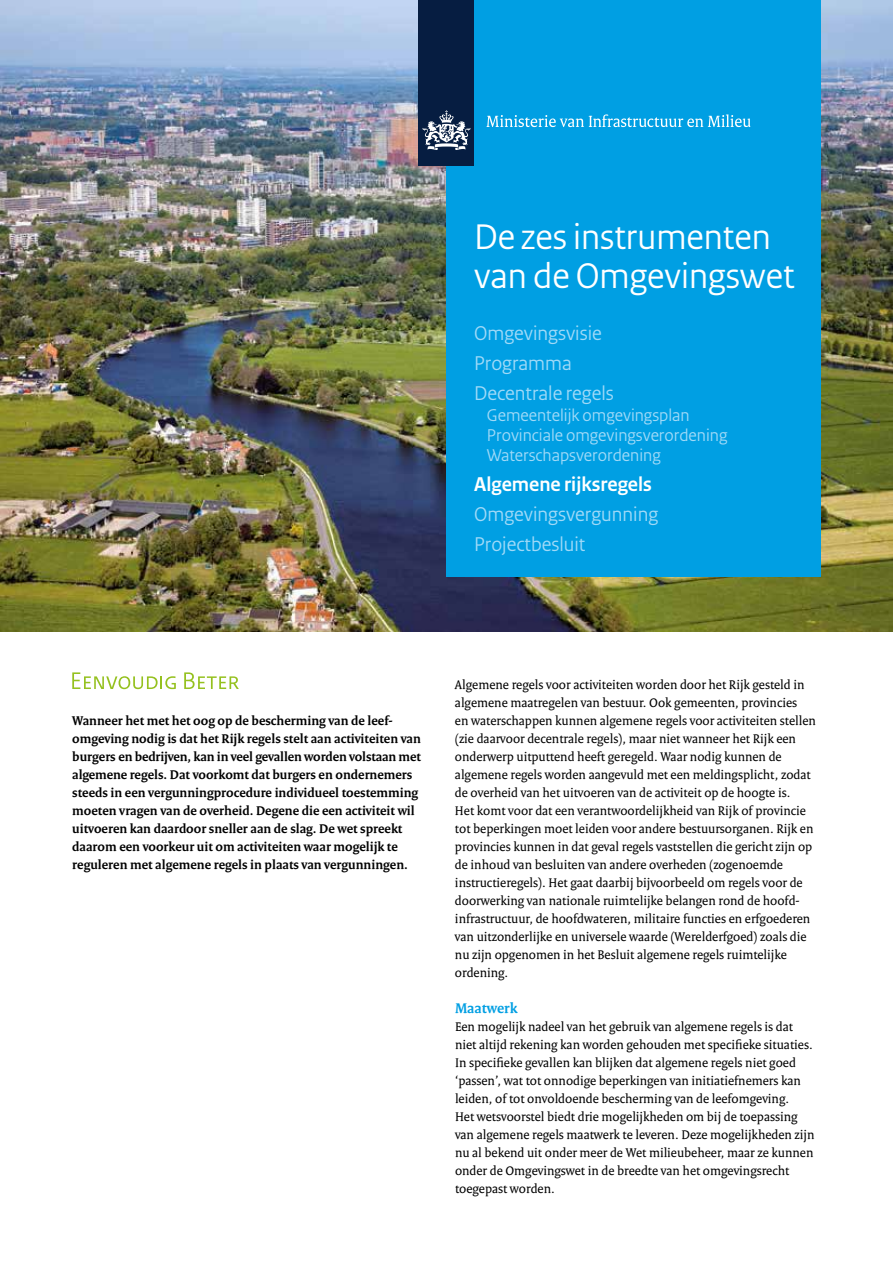
<style>
.page{position:relative;width:893px;height:1263px;background:#fff}
.page>*{position:absolute;margin:0;border:0;box-sizing:border-box;transform-origin:0 0}
.t1{font:37.5px/39px "Rijksoverheid Sans Heading";color:#fff}
.t2{font:21px/30px "Rijksoverheid Sans Heading";color:#a1daf8}
.t3{font:700 21px "Rijksoverheid Sans Heading";color:#fff}
.t4{font:18px/20.2px "Rijksoverheid Sans Heading";color:#a1daf8}
.t5{font:700 15px "Rijksoverheid Serif";color:#009fe3}
.t6{font:13.5px/18px "Rijksoverheid Serif";color:#000}
.t7{font:700 13.5px/18px "Rijksoverheid Serif";color:#000}
</style>
<div class="page">
<svg style="left:72px;top:672px;width:104px;height:17px"></svg>
<svg style="left:184px;top:672px;width:55px;height:17px"></svg>
<img style="left:0;top:0;width:893px;height:631px">
<div style="left:446px;top:0;width:375px;height:576px;background:#009fe3"></div>
<div style="left:419px;top:0;width:55px;height:166px;background:#061d41"></div>
<svg style="left:423px;top:110px;width:47px;height:40px"></svg>
<svg style="left:486px;top:114px;width:264px;height:13px"></svg>
<h1 class="t1" style="left:474px;top:218px;width:322px">De zes instrumenten van de Omgevingswet</h1>
<h2 class="t2" style="left:474px;top:319px;width:141px">Omgevingsvisie<br>Programma<br>Decentrale regels</h2>
<h3 class="t4" style="left:487px;top:405px;width:242px">Gemeentelijk omgevingsplan<br>Provinciale omgevingsverordening<br>Waterschapsverordening</h3>
<h2 class="t3" style="left:474px;top:473px;width:179px">Algemene rijksregels</h2>
<h2 class="t2" style="left:474px;top:500px;width:186px">Omgevingsvergunning<br>Projectbesluit</h2>
<p class="t7" style="left:72px;top:712px;width:350px">Wanneer het met het oog op de bescherming van de leef&shy;omgeving nodig is dat het Rijk regels stelt aan activiteiten van burgers en bedrijven, kan in veel gevallen worden volstaan met algemene regels. Dat voorkomt dat burgers en ondernemers steeds in een vergunningprocedure individueel toestemming moeten vragen van de overheid. Degene die een activiteit wil uitvoeren kan daardoor sneller aan de slag. De wet spreekt daarom een voorkeur uit om activiteiten waar mogelijk te reguleren met algemene regels in plaats van vergunningen.</p>
<p class="t6" style="left:455px;top:676px;width:362px">Algemene regels voor activiteiten worden door het Rijk gesteld in algemene maatregelen van bestuur. Ook gemeenten, provincies<br>en -waterschappen kunnen algemene regels voor activiteiten stellen (zie daarvoor decentrale regels), maar niet wanneer het Rijk een onderwerp uitputtend heeft geregeld. Waar nodig kunnen de algemene regels worden aangevuld met een meldingsplicht, zodat de overheid van het uitvoeren van de activiteit op de hoogte is.<br>Het komt voor dat een verantwoordelijkheid van Rijk of provincie tot beperkingen moet leiden voor andere bestuursorganen. Rijk en provincies kunnen in dat geval regels vaststellen die gericht zijn op de inhoud van besluiten van andere overheden (zogenoemde instructieregels). Het gaat daarbij bijvoorbeeld om regels voor de doorwerking van nationale ruimtelijke belangen rond de hoofd&shy;infrastructuur, de hoofdwateren, militaire functies en erfgoederen van uitzonderlijke en universele waarde (Werelderfgoed) zoals die nu zijn opgenomen in het Besluit algemene regels ruimtelijke ordening.</p>
<p class="t5" style="left:455px;top:999px;width:64px">Maatwerk</p>
<p class="t6" style="left:455px;top:1018px;width:361px">Een mogelijk nadeel van het gebruik van algemene regels is dat niet -altijd rekening kan worden gehouden met specifieke situaties.<br>In specifieke gevallen kan blijken dat algemene regels niet goed ‘passen’, wat tot onnodige beperkingen van initiatiefnemers kan leiden, of tot onvoldoende bescherming van de leefomgeving.<br>Het wetsvoorstel biedt drie mogelijkheden om bij de toepassing van algemene regels maatwerk te leveren. Deze mogelijkheden zijn nu al bekend uit onder meer de Wet milieubeheer, maar ze kunnen onder de Omgevingswet in de breedte van het omgevingsrecht toegepast worden.</p>
</div>
